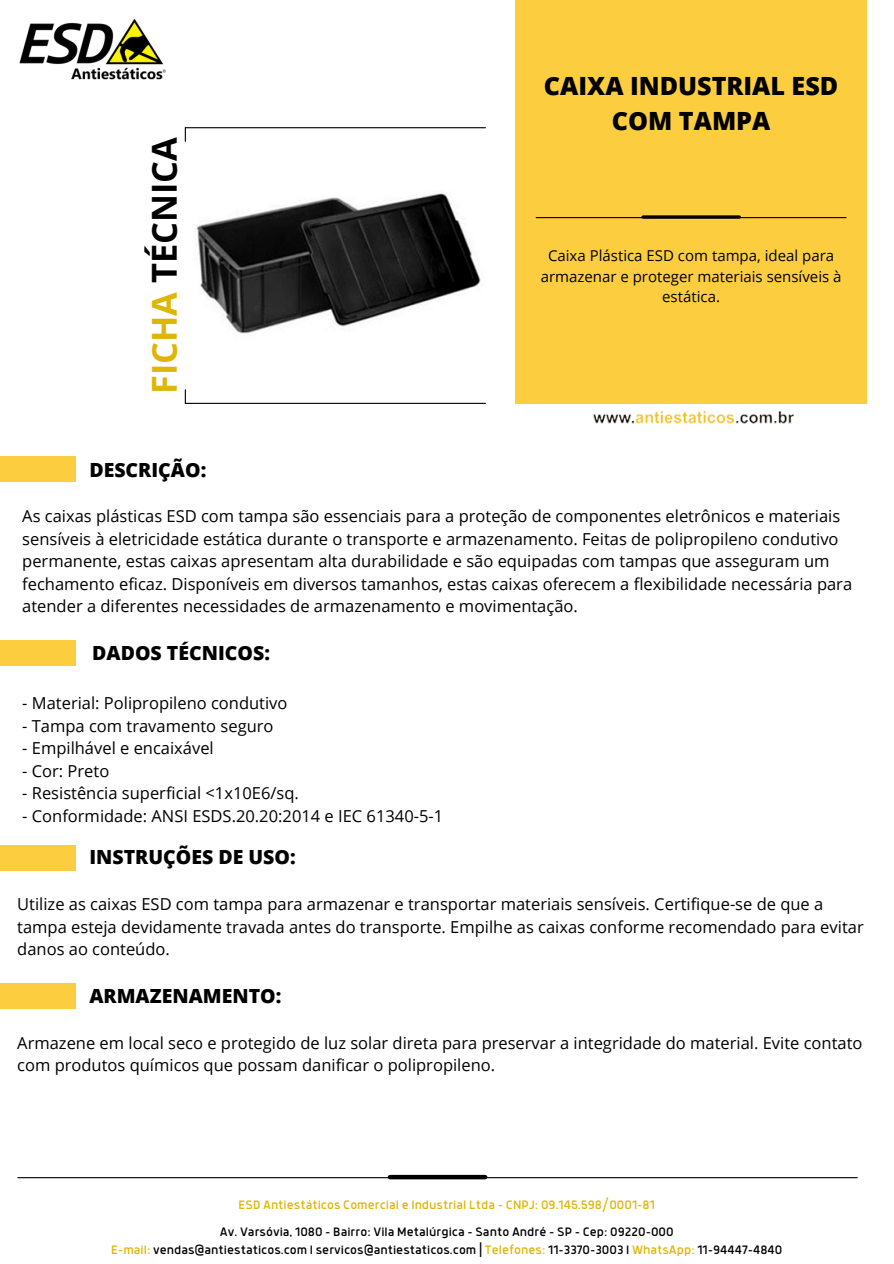
<style>
.page{position:relative;width:894px;height:1264px;background:#fff}
.page>*{position:absolute;margin:0;border:0;box-sizing:border-box;transform-origin:0 0}
.t1{font:700 34.35px "Open Sans";color:#000}
.t2{font:800 25.05px/34.8px "Open Sans";color:#000;text-align:center}
.t3{font:800 19.5px "Open Sans";color:#000}
.t4{font:16.5px/22.5px "Open Sans";color:#000}
.t5{font:15px/20.2px "Open Sans";color:#000;text-align:center}
.t6{font:13.5px "Anteb";color:#000}
.t7{font:13.5px "Anteb";color:#dfb508}
.s1{color:#dfb508}
</style>
<div class="page">
<hr style="left:185px;top:127px;width:300px;height:1px;background:#000">
<svg style="left:185px;top:128px;width:1px;height:13px"></svg>
<hr style="left:185px;top:403px;width:300px;height:1px;background:#000">
<svg style="left:185px;top:390px;width:1px;height:13px"></svg>
<img style="left:593px;top:411px;width:201px;height:13px">
<div style="left:515px;top:0;width:351px;height:403px;background:#fccd3f"></div>
<img style="left:19px;top:18px;width:147px;height:62px">
<hr style="left:536px;top:217px;width:309px;height:1px;background:#000">
<svg style="left:642px;top:215px;width:97px;height:4px"></svg>
<div style="left:0;top:456px;width:76px;height:25px;background:#fccd3f"></div>
<hr style="left:18px;top:1177px;width:839px;height:1px;background:#000">
<div style="left:390px;top:1174px;width:95px;height:5px;background:#000"></div>
<div style="left:0;top:641px;width:76px;height:25px;background:#fccd3f"></div>
<div style="left:0;top:845px;width:76px;height:25px;background:#fccd3f"></div>
<div style="left:0;top:983px;width:76px;height:25px;background:#fccd3f"></div>
<img style="left:196px;top:193px;width:285px;height:141px">
<h2 class="t1" style="left:140px;top:394px;width:259px;rotate:-90deg"><span class="s1">FICHA</span> TÉCNICA</h2>
<p class="t2" style="left:543px;top:68px;width:296px">CAIXA INDUSTRIAL ESD<br>COM TAMPA</p>
<h4 class="t5" style="left:540px;top:245px;width:302px">Caixa Plástica ESD com tampa, ideal para armazenar e proteger materiais sensíveis à estática.</h4>
<h3 class="t3" style="left:89px;top:456px;width:118px">DESCRIÇÃO:</h3>
<h4 class="t4" style="left:22px;top:504px;width:831px">As caixas plásticas ESD com tampa são essenciais para a proteção de componentes eletrônicos e materiais sensíveis à eletricidade estática durante o transporte e armazenamento. Feitas de polipropileno condutivo permanente, estas caixas apresentam alta durabilidade e são equipadas com tampas que asseguram um fechamento eficaz. Disponíveis em diversos tamanhos, estas caixas oferecem a flexibilidade necessária para atender a diferentes necessidades de armazenamento e movimentação.</h4>
<h4 class="t3" style="left:92px;top:639px;width:179px">DADOS TÉCNICOS:</h4>
<h4 class="t4" style="left:22px;top:691px;width:267px">- Material: Polipropileno condutivo</h4>
<h4 class="t4" style="left:22px;top:714px;width:253px">- Tampa com travamento seguro</h4>
<h4 class="t4" style="left:22px;top:736px;width:193px">- Empilhável e encaixável</h4>
<h4 class="t4" style="left:22px;top:759px;width:89px">- Cor: Preto</h4>
<h4 class="t4" style="left:22px;top:781px;width:278px">- Resistência superficial &lt;1x10E6/sq.</h4>
<h4 class="t4" style="left:22px;top:804px;width:422px">- Conformidade: ANSI ESDS.20.20:2014 e IEC 61340-5-1</h4>
<h3 class="t3" style="left:89px;top:843px;width:208px">INSTRUÇÕES DE USO:</h3>
<p class="t4" style="left:17px;top:892px;width:847px">Utilize as caixas ESD com tampa para armazenar e transportar materiais sensíveis. Certifique-se de que a tampa esteja devidamente travada antes do transporte. Empilhe as caixas conforme recomendado para evitar danos ao conteúdo.</p>
<p class="t3" style="left:89px;top:982px;width:193px">ARMAZENAMENTO:</p>
<p class="t4" style="left:17px;top:1031px;width:846px">Armazene em local seco e protegido de luz solar direta para preservar a integridade do material. Evite contato com produtos químicos que possam danificar o polipropileno.</p>
<h3 class="t7" style="left:238px;top:1198px;width:418px">ESD Antiestáticos Comercial e Industrial Ltda - CNPJ: 09.145.598/0001-81</h3>
<h4 class="t6" style="left:220px;top:1226px;width:455px">Av. Varsóvia, 1080 - Bairro: Vila Metalúrgica - Santo André - SP - Cep: 09220-000</h4>
<h3 class="t6" style="left:111px;top:1244px;width:672px"><span class="s1">E-mail:</span> vendas@antiestaticos.com I servicos@antiestaticos.com | <span class="s1">Telefones:</span> 11-3370-3003 I <span class="s1">WhatsApp:</span> 11-94447-4840</h3>
</div>
